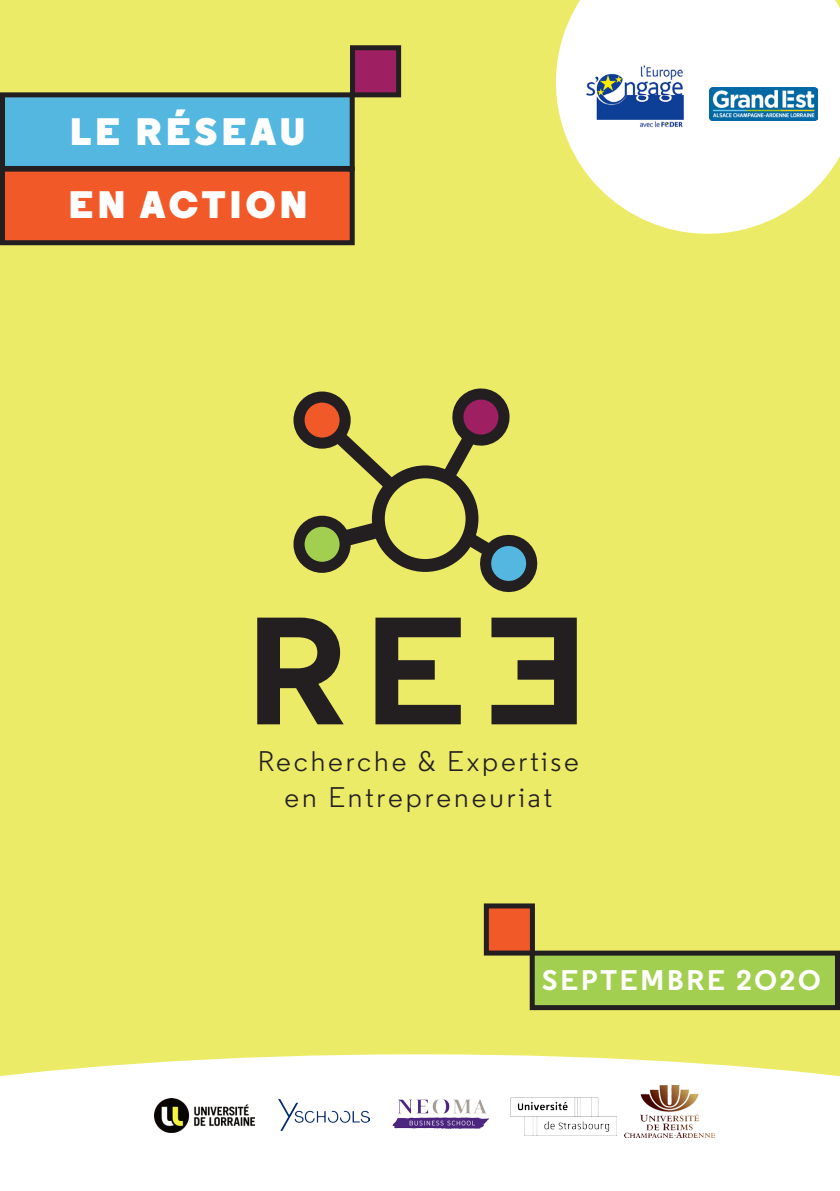
<style>
.page{position:relative;width:840px;height:1191px;background:#fff}
.page>*{position:absolute;margin:0;border:0;box-sizing:border-box;transform-origin:0 0}
.t1{font:900 38.2px "Regular";letter-spacing:.1em;color:#fff}
.t2{font:28.4px "Regular";letter-spacing:.1em;color:#231f20}
.t3{font:700 28.4px "Regular";letter-spacing:.1em;color:#fff}
</style>
<div class="page">
<div style="left:0;top:0;width:839px;height:1191px;background:#eceb68"></div>
<svg style="left:556px;top:0;width:283px;height:234px;fill:#fff"></svg>
<div style="left:0;top:1054px;width:839px;height:137px;background:#fff"></div>
<svg style="left:257px;top:617px;width:86px;height:107px"></svg>
<svg style="left:491px;top:617px;width:85px;height:107px"></svg>
<svg style="left:432px;top:388px;width:78px;height:107px"></svg>
<svg style="left:451px;top:521px;width:87px;height:72px"></svg>
<svg style="left:307px;top:406px;width:92px;height:87px"></svg>
<svg style="left:304px;top:515px;width:93px;height:49px"></svg>
<div style="left:378px;top:472px;width:93px;height:93px;background:#eceb68;border-radius:50%"></div>
<div style="left:371px;top:465px;width:107px;height:107px;border:13px solid #231f20;border-radius:50%"></div>
<svg style="left:299px;top:521px;width:46px;height:46px"></svg>
<div style="left:293px;top:516px;width:57px;height:57px;border:11px solid #231f20;border-radius:50%"></div>
<svg style="left:299px;top:397px;width:46px;height:46px"></svg>
<div style="left:293px;top:391px;width:57px;height:57px;border:11px solid #231f20;border-radius:50%"></div>
<svg style="left:375px;top:617px;width:85px;height:107px"></svg>
<div style="left:532px;top:953px;width:305px;height:54px;background:#a3cf50"></div>
<div style="left:529px;top:950px;width:310px;height:60px;border:5px solid #231f20"></div>
<div style="left:2px;top:95px;width:350px;height:73px;background:#54b7df"></div>
<div style="left:0;top:92px;width:354px;height:79px;border:5px solid #231f20"></div>
<div style="left:2px;top:169px;width:350px;height:74px;background:#f15929"></div>
<div style="left:0;top:167px;width:354px;height:78px;border:5px solid #231f20"></div>
<div style="left:486px;top:906px;width:46px;height:47px;background:#f15929"></div>
<div style="left:483px;top:903px;width:51px;height:52px;border:5px solid #231f20"></div>
<div style="left:352px;top:48px;width:46px;height:47px;background:#9e1f62"></div>
<div style="left:350px;top:45px;width:51px;height:52px;border:5px solid #231f20"></div>
<img style="left:709px;top:88px;width:108px;height:33px">
<img style="left:581px;top:64px;width:112px;height:69px">
<img style="left:155px;top:1098px;width:99px;height:35px">
<img style="left:278px;top:1099px;width:91px;height:31px">
<img style="left:393px;top:1099px;width:95px;height:29px">
<img style="left:510px;top:1097px;width:106px;height:38px">
<img style="left:624px;top:1085px;width:90px;height:52px">
<p class="t1" style="left:70px;top:107px;width:237px">LE RÉSEAU</p>
<p class="t1" style="left:68px;top:180px;width:241px">EN ACTION</p>
<p class="t2" style="left:257px;top:743px;width:322px">Recherche &amp; Expertise</p>
<p class="t2" style="left:284px;top:779px;width:269px">en Entrepreneuriat</p>
<p class="t3" style="left:541px;top:961px;width:280px">SEPTEMBRE 2O2O</p>
</div>
